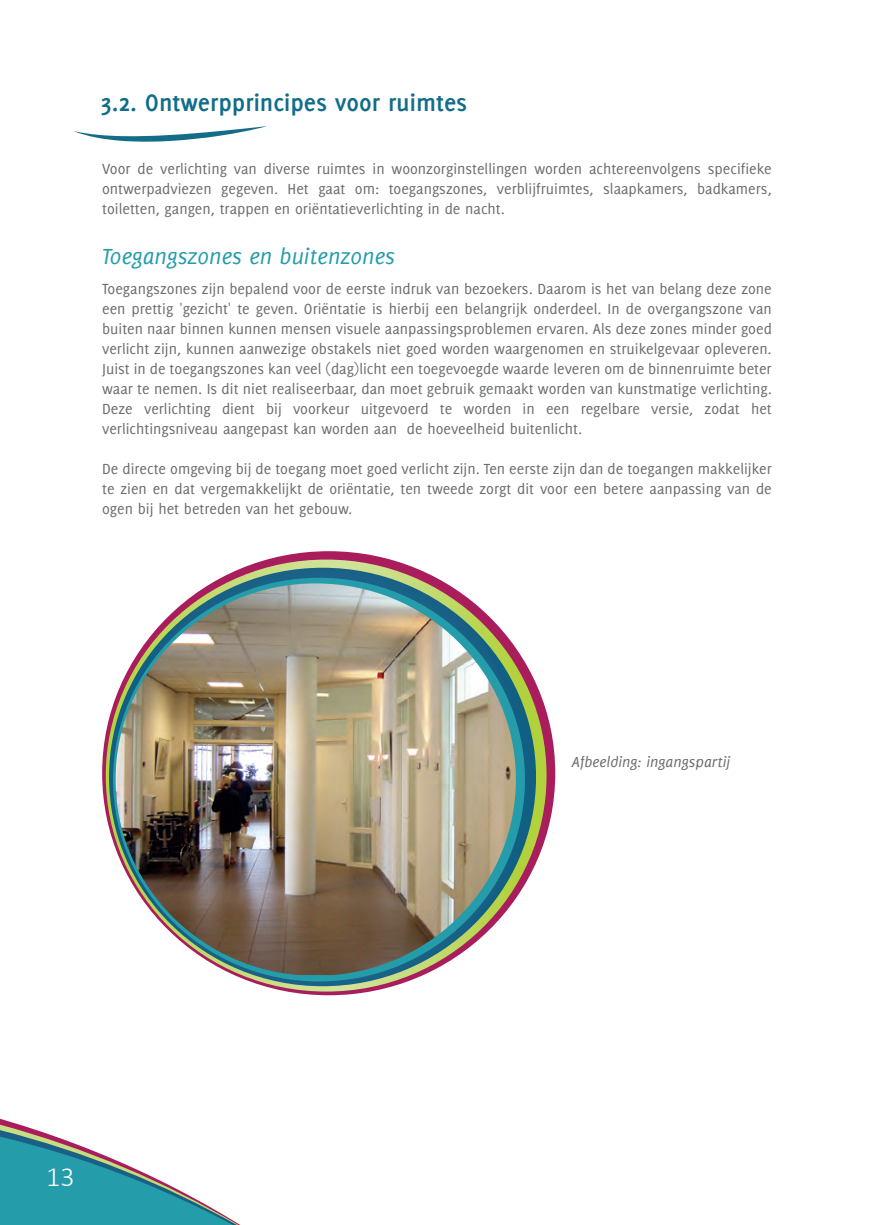
<style>
.page{position:relative;width:874px;height:1225px;background:#fff}
.page>*{position:absolute;margin:0;border:0;box-sizing:border-box;transform-origin:0 0}
.t1{font:300 28px "Calibri";color:#fff}
.t2{font:700 26px "Delicious";color:#126d89}
.t3{font:italic 24px "Delicious";color:#259caa}
.t4{font:16px/20px "Delicious";color:#686c6d;text-align:justify}
.t5{font:italic 16px "Delicious";color:#686c6d}
</style>
<div class="page">
<svg style="left:0;top:1118px;width:240px;height:107px"></svg>
<svg style="left:74px;top:126px;width:193px;height:16px"></svg>
<svg style="left:106px;top:559px;width:440px;height:432px"></svg>
<svg style="left:109px;top:568px;width:426px;height:418px"></svg>
<img style="left:115px;top:583px;width:400px;height:392px">
<p class="t2" style="left:100px;top:88px;width:368px">3.2. Ontwerpprincipes voor ruimtes</p>
<p class="t4" style="left:102px;top:158px;width:671px">Voor de verlichting van diverse ruimtes in woonzorginstellingen worden achtereenvolgens specifieke ontwerpadviezen gegeven. Het gaat om: toegangszones, verblijfruimtes, slaapkamers, badkamers, toiletten, gangen, trappen en oriëntatieverlichting in de nacht.</p>
<p class="t3" style="left:102px;top:243px;width:294px">Toegangszones en buitenzones</p>
<p class="t4" style="left:102px;top:278px;width:671px">Toegangszones zijn bepalend voor de eerste indruk van bezoekers. Daarom is het van belang deze zone een prettig 'gezicht' te geven. Oriëntatie is hierbij een belangrijk onderdeel. In de overgangszone van buiten naar binnen kunnen mensen visuele aanpassingsproblemen ervaren. Als deze zones minder goed verlicht zijn, kunnen aanwezige obstakels niet goed worden waargenomen en struikelgevaar opleveren.<br>Juist in de toegangszones kan veel (dag)licht een toegevoegde waarde leveren om de binnenruimte beter waar te nemen. Is dit niet realiseerbaar, dan moet gebruik gemaakt worden van kunstmatige verlichting.<br>Deze verlichting dient bij voorkeur uitgevoerd te worden in een regelbare versie, zodat het verlichtingsniveau aangepast kan worden aan de hoeveelheid buitenlicht.</p>
<p class="t4" style="left:102px;top:458px;width:671px">De directe omgeving bij de toegang moet goed verlicht zijn. Ten eerste zijn dan de toegangen makkelijker te zien en dat vergemakkelijkt de oriëntatie, ten tweede zorgt dit voor een betere aanpassing van de ogen bij het betreden van het gebouw.</p>
<p class="t5" style="left:571px;top:753px;width:160px">Afbeelding: ingangspartij</p>
<p class="t1" style="left:46px;top:1159px;width:30px">13</p>
</div>
